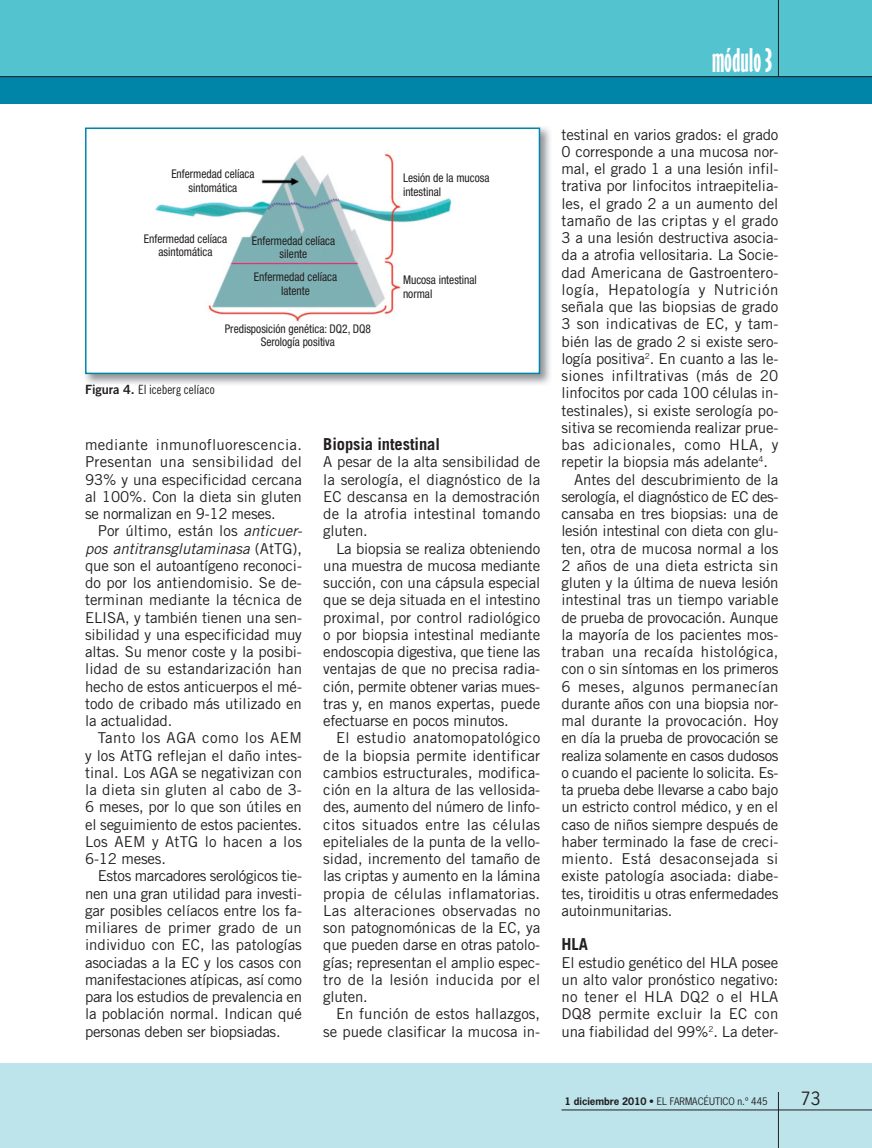
<style>
.page{position:relative;width:872px;height:1148px;background:#fff}
.page>*{position:absolute;margin:0;border:0;box-sizing:border-box;transform-origin:0 0}
.t1{font:30px "Gill Sans Std Bold Extra Cond";color:#fff}
.t2{font:17.25px "News Gothic Std";color:#231f20}
.t3{font:700 16.5px "Trade Gothic LT Std";letter-spacing:-.005em;color:#231f20}
.t4{font:15px/17.2px "Trade Gothic LT Std";letter-spacing:-.01em;color:#231f20;text-align:justify}
.t5{font:15px "Trade Gothic LT Std";letter-spacing:.01em;color:#231f20}
.t6{font:15px "Trade Gothic LT Std";letter-spacing:.015em;color:#231f20}
.t7{font:15px "Trade Gothic LT Std";letter-spacing:.03em;color:#231f20}
.t8{font:15px "Trade Gothic LT Std";letter-spacing:-.03em;color:#231f20}
.t9{font:15px "Trade Gothic LT Std";letter-spacing:.02em;color:#231f20}
.t10{font:15px "Trade Gothic LT Std";letter-spacing:.025em;color:#231f20}
.t11{font:12.75px "Trade Gothic LT Std Cn 18";letter-spacing:-.005em;color:#231f20}
.t12{font:condensed 12px/13.5px "Helvetica Neue LT Std";color:#231f20;text-align:center;scale:.95 1}
.t13{font:9.75px "News Gothic Std";color:#231f20}
.s1{font-family:"Trade Gothic LT Std Bd 2"}
.s2{font-style:italic}
.s3{font-weight:700}
</style>
<div class="page">
<div style="left:0;top:1063px;width:872px;height:85px;background:#bde4eb"></div>
<div style="left:0;top:0;width:872px;height:104px;background:#53c3d0"></div>
<div style="left:0;top:77px;width:872px;height:27px;background:#0085a9"></div>
<hr style="left:561px;top:1110px;width:311px;height:1px;background:#231f20">
<hr style="left:778px;top:1092px;width:1px;height:56px;background:#231f20">
<hr style="left:778px;top:0;width:1px;height:76px;background:#231f20">
<hr style="left:0;top:76px;width:872px;height:1px;background:#231f20">
<img style="left:85px;top:127px;width:465px;height:257px">
<div style="left:86px;top:128px;width:453px;height:245px;background:#fff"></div>
<img style="left:154px;top:153px;width:298px;height:169px">
<div style="left:85px;top:128px;width:455px;height:246px;border:2px solid #0085a9"></div>
<h1 class="t1" style="left:711px;top:50px;width:62px">módulo 3</h1>
<p class="t12" style="left:171px;top:169px;width:89px">Enfermedad celíaca sintomática</p>
<p class="t12" style="left:144px;top:233px;width:89px">Enfermedad celíaca asintomática</p>
<p class="t12" style="left:252px;top:235px;width:89px">Enfermedad celíaca silente</p>
<p class="t12" style="left:254px;top:272px;width:89px">Enfermedad celíaca latente</p>
<p class="t12" style="left:225px;top:323px;width:155px">Predisposición genética: DQ2, DQ8<br>Serología positiva</p>
<p class="t11" style="left:85px;top:384px;width:131px"><span class="s1">Figura 4.</span> El ce erg ce aco</p>
<p class="t11" style="left:149px;top:384px;width:20px">i b</p>
<p class="t11" style="left:194px;top:384px;width:7px">lí</p>
<p class="t12" style="left:403px;top:173px;width:93px;text-align:left">Lesión de la mucosa intestinal</p>
<p class="t12" style="left:403px;top:275px;width:79px;text-align:left">Mucosa intestinal normal</p>
<p class="t4" style="left:85px;top:438px;width:218px">mediante inmunofluorescencia.<br>Presentan una sensibilidad del 93% y una especificidad cercana al 100%. Con la dieta sin gluten se normalizan en 9-12 meses.</p>
<p class="t4" style="left:85px;top:524px;width:219px;text-indent:13px">Por último, están los <span class="s2">anticuer&shy;pos antitransglutaminasa</span> (AtTG), que son el autoantígeno reconoci&shy;do por los antiendomisio. Se de&shy;terminan mediante la técnica de ELISA, y también tienen una sen&shy;sibilidad y una especificidad muy altas. Su menor coste y la posibi&shy;lidad de su estandarización han hecho de estos anticuerpos el mé&shy;todo de cribado más utilizado en la actualidad.</p>
<p class="t4" style="left:85px;top:731px;width:218px;text-indent:13px">Tanto los AGA como los AEM y los AtTG reflejan el daño intes&shy;tinal. Los AGA se negativizan con la dieta sin gluten al cabo de 3- 6 meses, por lo que son útiles en el seguimiento de estos pacientes.<br>Los AEM y AtTG lo hacen a los 6-12 meses.</p>
<p class="t4" style="left:85px;top:869px;width:218px;text-indent:13px">Estos marcadores serológicos tie&shy;nen una gran utilidad para investi&shy;gar posibles celíacos entre los fa&shy;miliares de primer grado de un individuo con EC, las patologías asociadas a la EC y los casos con manifestaciones atípicas, así como para los estudios de prevalencia en la población normal. Indican qué personas deben ser biopsiadas.</p>
<p class="t3" style="left:323px;top:438px;width:118px">Biopsia intestinal</p>
<p class="t4" style="left:323px;top:455px;width:218px">A pesar de la alta sensibilidad de la serología, el diagnóstico de la EC descansa en la demostración de la atrofia intestinal tomando gluten.</p>
<p class="t4" style="left:323px;top:541px;width:218px;text-indent:13px">La biopsia se realiza obteniendo una muestra de mucosa mediante succión, con una cápsula especial que se deja situada en el intestino proximal, por control radiológico o por biopsia intestinal mediante endoscopia digestiva, que tiene las ventajas de que no precisa radia&shy;ción, permite obtener varias mues&shy;tras y, en manos expertas, puede efectuarse en pocos minutos.</p>
<p class="t4" style="left:323px;top:731px;width:218px;text-indent:13px">El estudio anatomopatológico de la biopsia permite identificar cambios estructurales, modifica&shy;ción en la altura de las vellosida&shy;des, aumento del número de linfo&shy;citos situados entre las células epiteliales de la punta de la vello&shy;sidad, incremento del tamaño de las criptas y aumento en la lámina propia de células inflamatorias.<br>Las alteraciones observadas no son patognomónicas de la EC, ya que pueden darse en otras patolo&shy;gías; representan el amplio espec&shy;tro de la lesión inducida por el gluten.</p>
<p class="t4" style="left:323px;top:1007px;width:218px;text-align:right">En función de estos hallazgos, se puede clasificar la mucosa in-</p>
<p class="t4" style="left:561px;top:127px;width:218px">testinal en varios grados: el grado</p>
<p class="t4" style="left:561px;top:145px;width:218px">0 corresponde a una mucosa nor-</p>
<p class="t4" style="left:561px;top:162px;width:218px">mal, el grado 1 a una lesión infil-</p>
<p class="t4" style="left:561px;top:179px;width:218px">trativa por linfocitos intraepitelia-</p>
<p class="t4" style="left:561px;top:196px;width:218px">les, el grado 2 a un aumento del</p>
<p class="t5" style="left:561px;top:215px;width:218px">tamaño de las criptas y el grado</p>
<p class="t4" style="left:561px;top:231px;width:218px">3 a una lesión destructiva asocia-</p>
<p class="t4" style="left:561px;top:248px;width:218px">da a atrofia vellositaria. La Socie-</p>
<p class="t5" style="left:561px;top:267px;width:218px">dad Americana de Gastroentero-</p>
<p class="t7" style="left:561px;top:284px;width:218px">logía, Hepatología y Nutrición</p>
<p class="t4" style="left:561px;top:300px;width:218px">señala que las biopsias de grado</p>
<p class="t5" style="left:561px;top:319px;width:218px">3 son indicativas de EC, y tam-</p>
<p class="t4" style="left:561px;top:334px;width:218px">bién las de grado 2 si existe sero-</p>
<p class="t4" style="left:561px;top:352px;width:218px">logía positiva<sup>2</sup>. En cuanto a las le-</p>
<p class="t9" style="left:561px;top:370px;width:218px">siones infiltrativas (más de 20</p>
<p class="t4" style="left:561px;top:386px;width:218px">linfocitos por cada 100 células in-</p>
<p class="t4" style="left:561px;top:403px;width:218px">testinales), si existe serología po-</p>
<p class="t4" style="left:561px;top:421px;width:218px">sitiva se recomienda realizar prue-</p>
<p class="t7" style="left:561px;top:439px;width:218px">bas adicionales, como HLA, y</p>
<p class="t4" style="left:561px;top:455px;width:208px">repetir la biopsia más adelante<sup>4</sup>.</p>
<p class="t4" style="left:574px;top:472px;width:206px">Antes del descubrimiento de la</p>
<p class="t4" style="left:561px;top:490px;width:218px">serología, el diagnóstico de EC des-</p>
<p class="t4" style="left:561px;top:507px;width:218px">cansaba en tres biopsias: una de</p>
<p class="t4" style="left:561px;top:524px;width:218px">lesión intestinal con dieta con glu-</p>
<p class="t4" style="left:561px;top:541px;width:218px">ten, otra de mucosa normal a los</p>
<p class="t4" style="left:561px;top:559px;width:218px">2 años de una dieta estricta sin</p>
<p class="t4" style="left:561px;top:576px;width:218px">gluten y la última de nueva lesión</p>
<p class="t4" style="left:561px;top:593px;width:218px">intestinal tras un tiempo variable</p>
<p class="t4" style="left:561px;top:610px;width:218px">de prueba de provocación. Aunque</p>
<p class="t4" style="left:561px;top:628px;width:218px">la mayoría de los pacientes mos-</p>
<p class="t6" style="left:561px;top:646px;width:218px">traban una recaída histológica,</p>
<p class="t4" style="left:561px;top:662px;width:218px">con o sin síntomas en los primeros</p>
<p class="t6" style="left:561px;top:681px;width:218px">6 meses, algunos permanecían</p>
<p class="t4" style="left:561px;top:697px;width:218px">durante años con una biopsia nor-</p>
<p class="t4" style="left:561px;top:714px;width:218px">mal durante la provocación. Hoy</p>
<p class="t4" style="left:561px;top:731px;width:218px">en día la prueba de provocación se</p>
<p class="t8" style="left:561px;top:750px;width:218px">realiza solamente en casos dudosos</p>
<p class="t4" style="left:561px;top:766px;width:218px">o cuando el paciente lo solicita. Es-</p>
<p class="t4" style="left:561px;top:783px;width:218px">ta prueba debe llevarse a cabo bajo</p>
<p class="t4" style="left:561px;top:800px;width:218px">un estricto control médico, y en el</p>
<p class="t4" style="left:561px;top:817px;width:218px">caso de niños siempre después de</p>
<p class="t4" style="left:561px;top:835px;width:218px">haber terminado la fase de creci-</p>
<p class="t10" style="left:561px;top:853px;width:218px">miento. Está desaconsejada si</p>
<p class="t4" style="left:561px;top:869px;width:218px">existe patología asociada: diabe-</p>
<p class="t4" style="left:561px;top:886px;width:218px">tes, tiroiditis u otras enfermedades</p>
<p class="t4" style="left:561px;top:904px;width:112px">autoinmunitarias.</p>
<p class="t3" style="left:561px;top:939px;width:28px">HLA</p>
<p class="t4" style="left:561px;top:955px;width:218px">El estudio genético del HLA posee un alto valor pronóstico negativo: no tener el HLA DQ2 o el HLA DQ8 permite excluir la EC con una fiabilidad del 99%<sup>2</sup>. La deter-</p>
<p class="t13" style="left:565px;top:1097px;width:204px"><span class="s3">1 diciembre 2010</span> • EL FARMACÉUTICO n.º 445</p>
<p class="t2" style="left:800px;top:1091px;width:21px">73</p>
</div>
